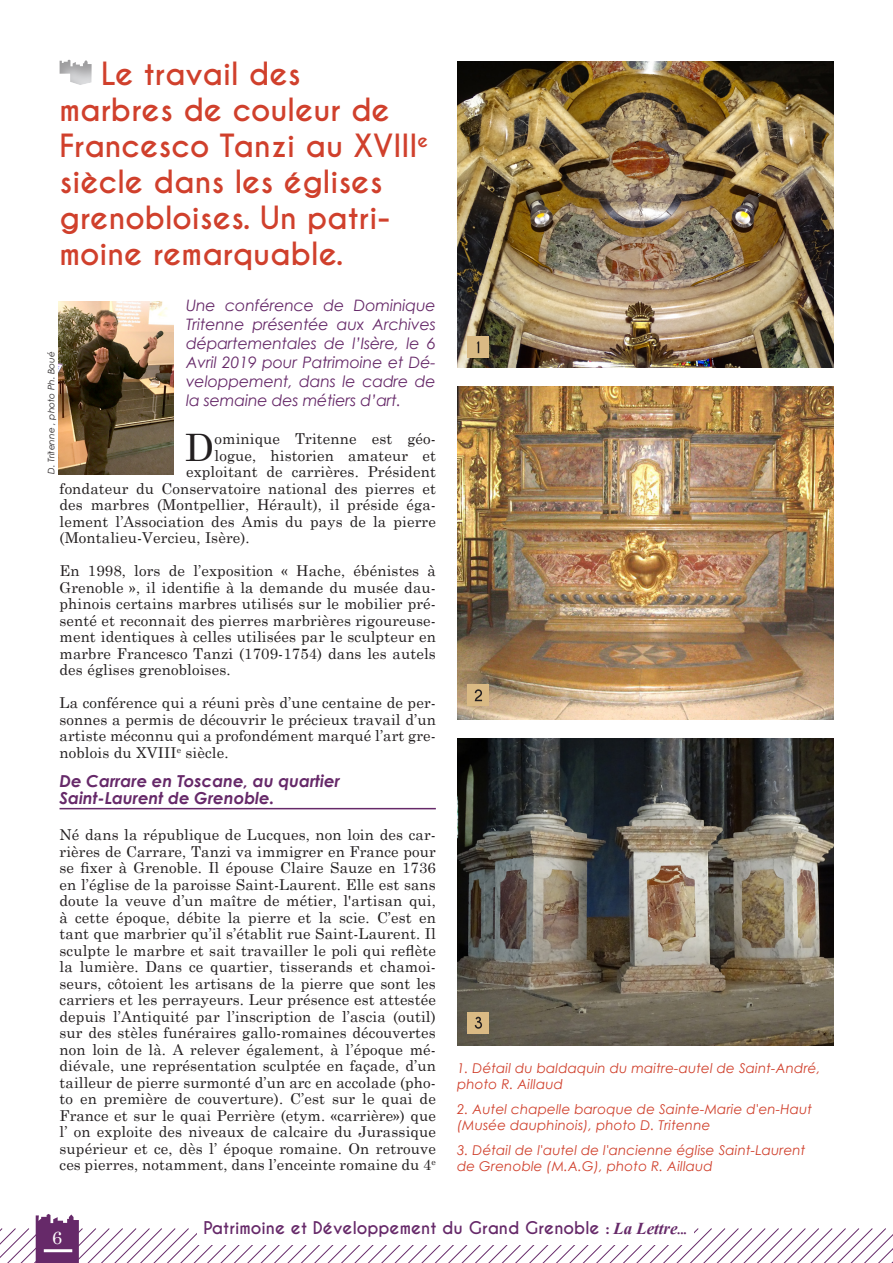
<style>
.page{position:relative;width:893px;height:1263px;background:#fff}
.page>*{position:absolute;margin:0;border:0;box-sizing:border-box;transform-origin:0 0}
.Texte_Standard{font:37.8px "Century Schoolbook";color:#231f20}
.Texte_Standard-2{font:700 30px/36px "Caviar Dreams";color:#d0402c}
.t1{font:18px "Century Schoolbook";color:#fff}
.Sous-Titres{font:italic 700 16.5px/16.5px "Century Gothic";color:#662969}
.t2{font:700 16.5px "Caviar Dreams";color:#662969}
.Texte_Standard-3{font:italic 15.75px/18.9px "Century Gothic";letter-spacing:-.01em;color:#662969;text-align:justify}
.Texte_Standard-4{font:15px/16.5px "Century Schoolbook";letter-spacing:.01em;color:#231f20;text-align:justify}
.Légendes_Photos{font:italic 13.5px/16.2px "Century Gothic";letter-spacing:.01em;color:#d0402c}
.Légendes_Photos-2{font:italic 9px "Century Gothic";letter-spacing:.01em;color:#231f20}
.s1{font-family:"Vijaya";font-size:21px}
.s2{font-family:"Vijaya"}
</style>
<div class="page">
<svg style="left:0;top:1214px;width:893px;height:49px"></svg>
<hr style="left:44px;top:1249px;width:28px;height:3px;background:#fff">
<div style="left:197px;top:1210px;width:497px;height:34px;background:#fff"></div>
<hr style="left:60px;top:808px;width:376px;height:1px;background:#662969">
<div style="left:47px;top:54px;width:45px;height:33px;background:#231f20;opacity:.33"></div>
<img style="left:457px;top:387px;width:376px;height:333px">
<img style="left:58px;top:301px;width:115px;height:173px">
<img style="left:457px;top:738px;width:376px;height:307px">
<img style="left:457px;top:61px;width:376px;height:307px">
<div style="left:468px;top:336px;width:21px;height:21px;background:#daba84"></div>
<svg style="left:477px;top:341px;width:2px;height:12px"></svg>
<div style="left:468px;top:685px;width:21px;height:21px;background:#daba84"></div>
<svg style="left:475px;top:689px;width:7px;height:12px"></svg>
<div style="left:468px;top:1012px;width:21px;height:21px;background:#daba84"></div>
<svg style="left:475px;top:1017px;width:7px;height:12px"></svg>
<p class="Texte_Standard-2" style="left:60px;top:57px;width:370px;text-indent:41px">Le travail des<br>marbres de couleur de<br>Francesco Tanzi au XVIII<sup>e </sup>siècle dans les églises grenobloises. Un patri&shy;moine remarquable.</p>
<p class="Texte_Standard-3" style="left:186px;top:296px;width:251px">Une conférence de Dominique Tritenne présentée aux Archives départementales de l’Isère, le 6<br>Avril 2019 pour Patrimoine et Dé&shy;veloppement, dans le cadre de la semaine des métiers d’art.</p>
<p class="Texte_Standard" style="left:185px;top:415px;width:31px">D</p>
<p class="Texte_Standard-4" style="left:215px;top:429px;width:223px">ominique Tritenne est géo-</p>
<p class="Légendes_Photos-2" style="left:45px;top:474px;width:124px;rotate:-90deg">D. Tritenne , photo Ph. Boué</p>
<p class="Texte_Standard-4" style="left:215px;top:446px;width:223px">logue, historien amateur et</p>
<p class="Texte_Standard-4" style="left:186px;top:462px;width:251px">exploitant de carrières. Président</p>
<p class="Texte_Standard-4" style="left:60px;top:479px;width:378px">fondateur du Conservatoire national des pierres et</p>
<p class="Texte_Standard-4" style="left:60px;top:495px;width:378px">des marbres (Montpellier, Hérault), il préside éga-</p>
<p class="Texte_Standard-4" style="left:60px;top:512px;width:378px">lement l’Association des Amis du pays de la pierre</p>
<p class="Texte_Standard-4" style="left:60px;top:528px;width:192px">(Montalieu-Vercieu, Isère).</p>
<p class="Texte_Standard-4" style="left:60px;top:561px;width:378px">En 1998, lors de l’exposition « Hache, ébénistes à Grenoble », il identifie à la demande du musée dau&shy;phinois certains marbres utilisés sur le mobilier pré&shy;senté et reconnait des pierres marbrières rigoureuse&shy;ment identiques à celles utilisées par le sculpteur en marbre Francesco Tanzi (1709-1754) dans les autels des églises grenobloises.</p>
<p class="Texte_Standard-4" style="left:60px;top:693px;width:378px">La conférence qui a réuni près d’une centaine de per&shy;sonnes a permis de découvrir le précieux travail d’un artiste méconnu qui a profondément marqué l’art gre&shy;noblois du XVIII<sup>e</sup> siècle.</p>
<p class="Sous-Titres" style="left:60px;top:772px;width:282px">De Carrare en Toscane, au quartier<br>Saint-Laurent de Grenoble.</p>
<p class="Texte_Standard-4" style="left:60px;top:825px;width:378px">Né dans la république de Lucques, non loin des car&shy;rières de Carrare, Tanzi va immigrer en France pour se fixer à Grenoble. Il épouse Claire Sauze en 1736 en l’église de la paroisse Saint-Laurent. Elle est sans doute la veuve d’un maître de métier, l'artisan qui, à cette époque, débite la pierre et la scie. C’est en tant que marbrier qu’il s’établit rue Saint-Laurent. Il sculpte le marbre et sait travailler le poli qui reflète la lumière. Dans ce quartier, tisserands et chamoi&shy;seurs, côtoient les artisans de la pierre que sont les carriers et les perrayeurs. Leur présence est attestée depuis l’Antiquité par l’inscription de l’ascia (outil) sur des stèles funéraires gallo-romaines découvertes non loin de là. A relever également, à l’époque mé&shy;diévale, une représentation sculptée en façade, d’un tailleur de pierre surmonté d’un arc en accolade (pho&shy;to en première de couverture). C’est sur le quai de France et sur le quai Perrière (etym. «carrière») que l’ on exploite des niveaux de calcaire du Jurassique supérieur et ce, dès l’ époque romaine. On retrouve ces pierres, notamment, dans l’enceinte romaine du 4<sup>e</sup></p>
<p class="Légendes_Photos" style="left:457px;top:1060px;width:365px">1. Détail du baldaquin du maitre-autel de Saint-André, photo R. Aillaud</p>
<p class="Légendes_Photos" style="left:457px;top:1101px;width:357px">2. Autel chapelle baroque de Sainte-Marie d'en-Haut (Musée dauphinois), photo D. Tritenne</p>
<p class="Légendes_Photos" style="left:457px;top:1142px;width:350px">3. Détail de l'autel de l'ancienne église Saint-Laurent de Grenoble (M.A.G), photo R. Aillaud</p>
<p class="t1" style="left:52px;top:1222px;width:12px">6</p>
<p class="t2" style="left:203px;top:1218px;width:486px">Patrimoine et Développement du Grand Grenoble : <span class="s1">La Lettre</span><span class="s2">...</span></p>
</div>
